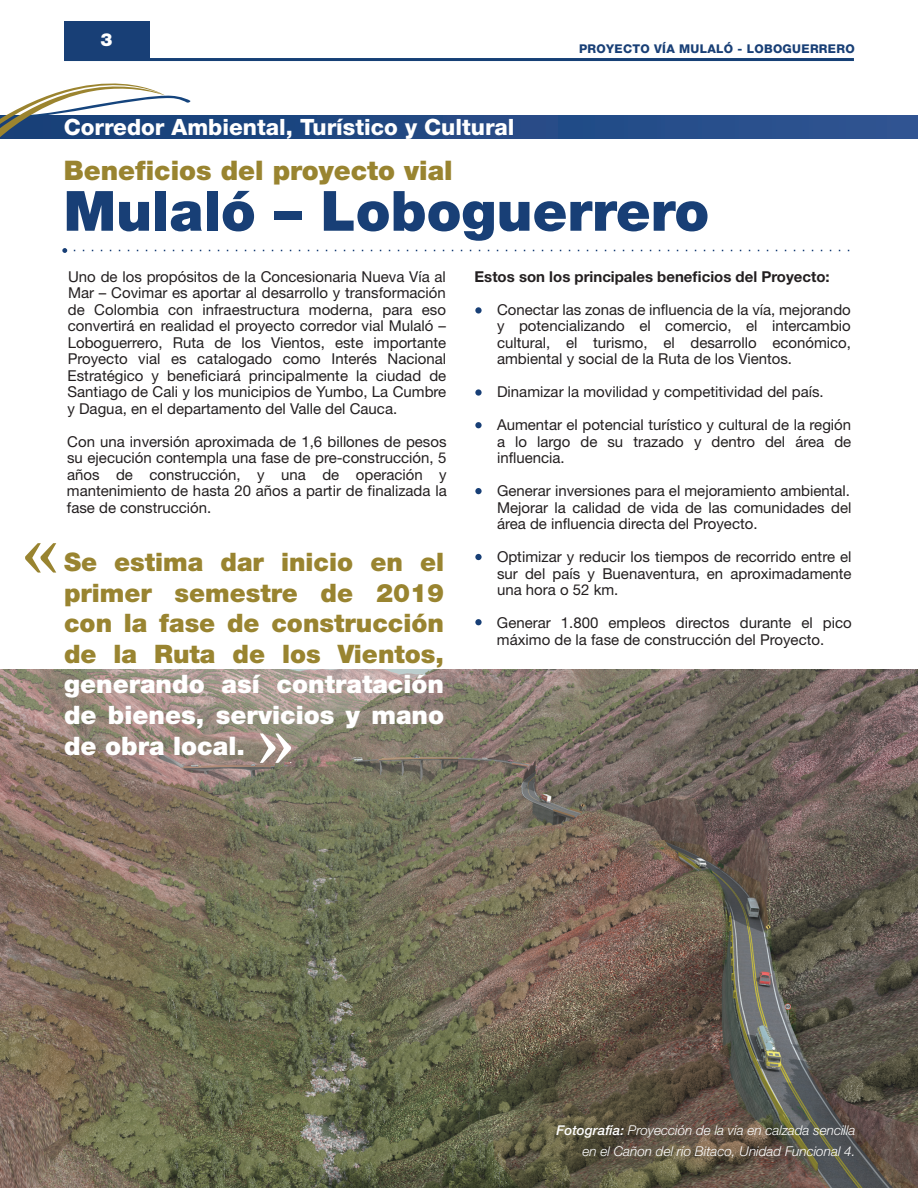
<style>
.page{position:relative;width:918px;height:1188px;background:#fff}
.page>*{position:absolute;margin:0;border:0;box-sizing:border-box;transform-origin:0 0}
.t1{font:900 55.5px "Helvetica Neue";color:#183f76}
.t2{font:900 27px "Helvetica Neue";color:#998430}
.t3{font:900 25.5px/30.6px "Helvetica Neue";color:#998430;text-align:justify}
.t4{font:900 25.5px/30.6px "Helvetica Neue";color:#fff;text-align:justify}
.t5{font:800 22.5px "Helvetica Neue";color:#fff}
.t6{font:900 18px "Helvetica Neue";color:#fff}
.t7{font:15px/16.5px "Helvetica Neue";color:#231f20;text-align:justify}
.t8{font:700 15px "Helvetica Neue";color:#231f20}
.t9{font:italic 300 13.5px/21px "Helvetica Neue";color:#fff;text-align:right}
.t10{font:800 12px "Helvetica Neue LT Com";letter-spacing:.025em;color:#183f76}
.s1{font-weight:500}
</style>
<div class="page">
<div style="left:0;top:115px;width:918px;height:23px;background:#264b87"></div>
<svg style="left:0;top:83px;width:191px;height:56px"></svg>
<svg style="left:62px;top:248px;width:788px;height:5px"></svg>
<svg style="left:25px;top:543px;width:31px;height:30px"></svg>
<hr style="left:64px;top:58px;width:790px;height:3px;background:#164076">
<div style="left:64px;top:21px;width:85px;height:38px;background:#183f76"></div>
<img style="left:0;top:670px;width:918px;height:518px">
<svg style="left:475px;top:307px;width:7px;height:7px"></svg>
<div style="left:475px;top:422px;width:7px;height:6px;background:#183f76;border-radius:50%"></div>
<svg style="left:475px;top:389px;width:7px;height:7px"></svg>
<div style="left:475px;top:488px;width:7px;height:6px;background:#183f76;border-radius:50%"></div>
<div style="left:475px;top:554px;width:7px;height:6px;background:#183f76;border-radius:50%"></div>
<div style="left:475px;top:619px;width:7px;height:6px;background:#183f76;border-radius:50%"></div>
<svg style="left:260px;top:733px;width:31px;height:30px"></svg>
<p class="t6" style="left:101px;top:29px;width:14px">3</p>
<h3 class="t5" style="left:64px;top:113px;width:452px">Corredor Ambiental, Turístico y Cultural</h3>
<h2 class="t2" style="left:64px;top:154px;width:391px">Beneficios del proyecto vial</h2>
<p class="t10" style="left:579px;top:42px;width:277px">PROYECTO VÍA MULALÓ - LOBOGUERRERO</p>
<h1 class="t1" style="left:64px;top:178px;width:647px">Mulaló – Loboguerrero</h1>
<p class="t7" style="left:67px;top:268px;width:380px">Uno de los propósitos de la Concesionaria Nueva Vía al Mar – Covimar es aportar al desarrollo y transformación de Colombia con infraestructura moderna, para eso convertirá en realidad el proyecto corredor vial Mulaló – Loboguerrero, Ruta de los Vientos, este importante Proyecto vial es catalogado como Interés Nacional Estratégico y beneficiará principalmente la ciudad de Santiago de Cali y los municipios de Yumbo, La Cumbre y Dagua, en el departamento del Valle del Cauca.</p>
<p class="t7" style="left:67px;top:433px;width:381px">Con una inversión aproximada de 1,6 billones de pesos su ejecución contempla una fase de pre-construcción, 5 años de construcción, y una de operación y mantenimiento de hasta 20 años a partir de finalizada la fase de construcción.</p>
<p class="t8" style="left:475px;top:265px;width:357px">Estos son los principales beneficios del Proyecto:</p>
<p class="t7" style="left:497px;top:301px;width:355px">Conectar las zonas de influencia de la vía, mejorando y potencializando el comercio, el intercambio cultural, el turismo, el desarrollo económico, ambiental y social de la Ruta de los Vientos.</p>
<p class="t7" style="left:497px;top:383px;width:328px">Dinamizar la movilidad y competitividad del país.</p>
<p class="t7" style="left:497px;top:416px;width:356px">Aumentar el potencial turístico y cultural de la región a lo largo de su trazado y dentro del área de influencia.</p>
<p class="t7" style="left:497px;top:482px;width:356px">Generar inversiones para el mejoramiento ambiental.<br>Mejorar la calidad de vida de las comunidades del área de influencia directa del Proyecto.</p>
<p class="t7" style="left:497px;top:548px;width:356px">Optimizar y reducir los tiempos de recorrido entre el sur del país y Buenaventura, en aproximadamente una hora o 52 km.</p>
<p class="t7" style="left:497px;top:614px;width:356px">Generar 1.800 empleos directos durante el pico máximo de la fase de construcción del Proyecto.</p>
<h3 class="t3" style="left:64px;top:546px;width:382px">Se estima dar inicio en el primer semestre de 2019 con la fase de construcción de la Ruta de los Vientos,</h3>
<h3 class="t4" style="left:64px;top:669px;width:382px">generando así contratación de bienes, servicios y mano de obra local.</h3>
<p class="t9" style="left:556px;top:1119px;width:301px"><span class="s1">Fotografía:</span> Proyección de la vía en calzada sencilla en el Cañon del río Bitaco, Unidad Funcional 4.</p>
</div>
